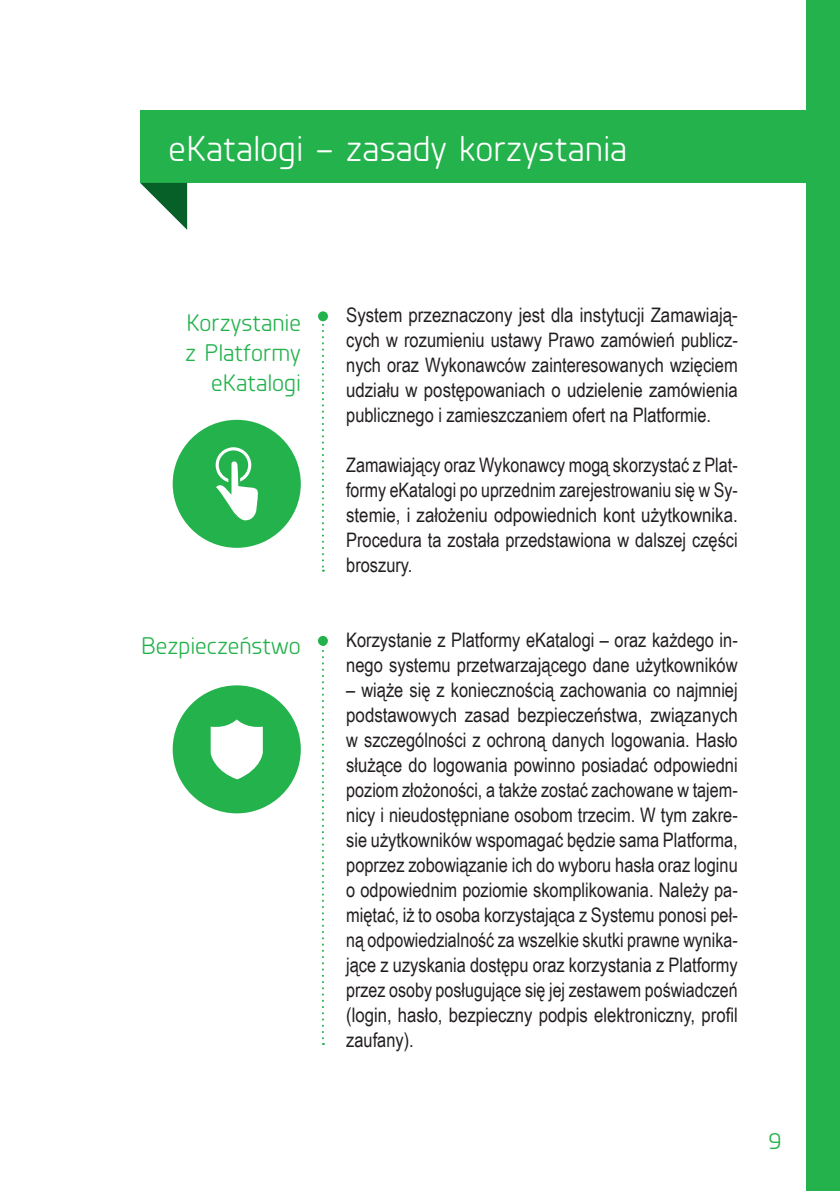
<style>
.page{position:relative;width:840px;height:1191px;background:#fff}
.page>*{position:absolute;margin:0;border:0;box-sizing:border-box;transform-origin:0 0}
.t1{font:36px "Planer";color:#fff}
.t2{font:24px/30px "Planer";color:#23b24b;text-align:right}
.t3{font:20px/25px "Arial Narrow";color:#231f20;text-align:justify}
</style>
<div class="page">
<div style="left:805px;top:0;width:34px;height:1191px;background:#23b24b"></div>
<div style="left:140px;top:111px;width:699px;height:72px;background:#23b24b"></div>
<svg style="left:140px;top:183px;width:47px;height:47px"></svg>
<svg style="left:322px;top:650px;width:2px;height:395px"></svg>
<svg style="left:322px;top:321px;width:2px;height:250px"></svg>
<div style="left:318px;top:636px;width:10px;height:10px;background:#23b24b;border-radius:50%"></div>
<div style="left:173px;top:685px;width:127px;height:128px;background:#23b24b;border-radius:50%"></div>
<svg style="left:210px;top:719px;width:53px;height:60px"></svg>
<div style="left:318px;top:311px;width:10px;height:10px;background:#23b24b;border-radius:50%"></div>
<div style="left:173px;top:420px;width:127px;height:128px;background:#23b24b;border-radius:50%"></div>
<svg style="left:215px;top:447px;width:43px;height:73px"></svg>
<h1 class="t1" style="left:168px;top:125px;width:460px">eKatalogi – zasady korzystania</h1>
<p class="t2" style="left:185px;top:307px;width:117px">Korzystanie z Platformy eKatalogi</p>
<p class="t3" style="left:346px;top:302px;width:393px">System przeznaczony jest dla instytucji Zamawiają&shy;cych w rozumieniu ustawy Prawo zamówień publicz&shy;nych oraz Wykonawców zainteresowanych wzięciem udziału w postępowaniach o udzielenie zamówienia publicznego i zamieszczaniem ofert na Platformie.</p>
<p class="t3" style="left:346px;top:452px;width:393px">Zamawiający oraz Wykonawcy mogą skorzystać z Plat&shy;formy eKatalogi po uprzednim zarejestrowaniu się w Sy&shy;stemie, i założeniu odpowiednich kont użytkownika.<br>Procedura ta została przedstawiona w dalszej części broszury.</p>
<p class="t2" style="left:141px;top:629px;width:161px">Bezpieczeństwo</p>
<p class="t3" style="left:346px;top:627px;width:393px">Korzystanie z Platformy eKatalogi – oraz każdego in&shy;nego systemu przetwarzającego dane użytkowników</p>
<p class="t3" style="left:346px;top:677px;width:393px">– wiąże się z koniecznością zachowania co najmniej podstawowych zasad bezpieczeństwa, związanych w szczególności z ochroną danych logowania. Hasło służące do logowania powinno posiadać odpowiedni poziom złożoności, a także zostać zachowane w tajem&shy;nicy i nieudostępniane osobom trzecim. W tym zakre&shy;sie użytkowników wspomagać będzie sama Platforma, poprzez zobowiązanie ich do wyboru hasła oraz loginu o odpowiednim poziomie skomplikowania. Należy pa&shy;miętać, iż to osoba korzystająca z Systemu ponosi peł&shy;ną odpowiedzialność za wszelkie skutki prawne wynika&shy;jące z uzyskania dostępu oraz korzystania z Platformy przez osoby posługujące się jej zestawem poświadczeń (login, hasło, bezpieczny podpis elektroniczny, profil zaufany).</p>
<p class="t2" style="left:768px;top:1124px;width:14px">9</p>
</div>
